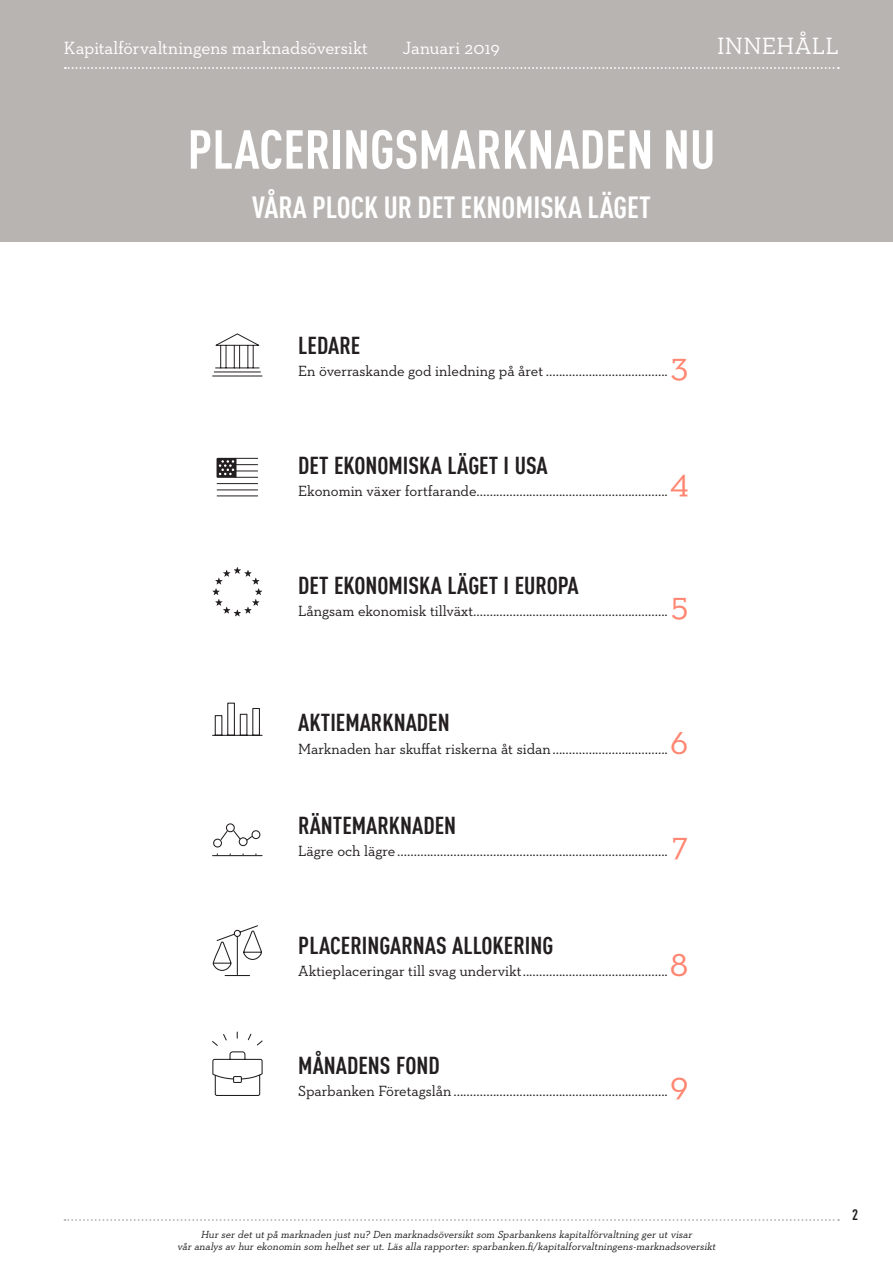
<style>
.page{position:relative;width:893px;height:1263px;background:#fff}
.page>*{position:absolute;margin:0;border:0;box-sizing:border-box;transform-origin:0 0}
.OTSIKKO{font:700 condensed 54px "DIN Offc Pro";color:#fff}
.sis_luettelon_sivunu{font:36px "Neutraface Slab Text";color:#ff8671}
.OTSIKKO-2{font:700 condensed 30px "DIN Offc Pro";color:#fff}
.sis_luettelon_1__riv{font:700 condensed 24px "DIN Offc Pro";color:#231f20}
.headerin_yläteksti_o{font:24px "Neutraface Slab Text";letter-spacing:.01em;color:#fff}
.t1{font:18px "Neutraface Slab Text";color:#fff}
.sis_luettelon_2__riv{font:15px "Neutraface Slab Text";color:#231f20}
.t2{font:700 condensed 15px "DIN Offc Pro";color:#231f20}
.LEIPIS{font:italic 10.5px/12px "Neutraface Slab Text";color:#231f20;text-align:center}
</style>
<div class="page">
<svg style="left:64px;top:1219px;width:775px;height:2px"></svg>
<div style="left:0;top:0;width:893px;height:242px;background:#b8b4b1"></div>
<svg style="left:212px;top:333px;width:51px;height:44px"></svg>
<svg style="left:212px;top:925px;width:50px;height:51px"></svg>
<svg style="left:212px;top:702px;width:51px;height:34px"></svg>
<svg style="left:212px;top:567px;width:50px;height:49px"></svg>
<hr style="left:217px;top:495px;width:41px;height:1px;background:#231f20">
<hr style="left:217px;top:489px;width:41px;height:1px;background:#231f20">
<hr style="left:217px;top:483px;width:41px;height:1px;background:#231f20">
<div style="left:217px;top:458px;width:19px;height:20px;border:2px solid #231f20"></div>
<svg style="left:219px;top:458px;width:39px;height:20px"></svg>
<hr style="left:213px;top:855px;width:49px;height:1px;background:#231f20">
<svg style="left:213px;top:823px;width:48px;height:25px"></svg>
<svg style="left:212px;top:1031px;width:51px;height:65px"></svg>
<svg style="left:65px;top:67px;width:774px;height:2px"></svg>
<p class="t1" style="left:64px;top:37px;width:306px">Kapitalförvaltningens marknadsöversikt</p>
<p class="t1" style="left:403px;top:37px;width:99px">Januari 2019</p>
<p class="headerin_yläteksti_o" style="left:717px;top:31px;width:123px">INNEHÅLL</p>
<p class="OTSIKKO" style="left:188px;top:110px;width:529px">PLACERINGSMARKNADEN NU</p>
<p class="OTSIKKO-2" style="left:252px;top:186px;width:400px">VÅRA PLOCK UR DET EKNOMISKA LÄGET</p>
<p class="sis_luettelon_1__riv" style="left:298px;top:328px;width:64px">LEDARE</p>
<p class="sis_luettelon_2__riv" style="left:298px;top:362px;width:371px">En överraskande god inledning på året .....................................</p>
<p class="sis_luettelon_sivunu" style="left:670px;top:342px;width:20px">3</p>
<p class="sis_luettelon_1__riv" style="left:298px;top:448px;width:251px">DET EKONOMISKA LÄGET I USA</p>
<p class="sis_luettelon_2__riv" style="left:298px;top:482px;width:371px">Ekonomin växer fortfarande..........................................................</p>
<p class="sis_luettelon_sivunu" style="left:670px;top:458px;width:21px">4</p>
<p class="sis_luettelon_1__riv" style="left:298px;top:568px;width:282px">DET EKONOMISKA LÄGET I EUROPA</p>
<p class="sis_luettelon_2__riv" style="left:298px;top:602px;width:371px">Långsam ekonomisk tillväxt...........................................................</p>
<p class="sis_luettelon_sivunu" style="left:670px;top:582px;width:20px">5</p>
<p class="sis_luettelon_1__riv" style="left:298px;top:705px;width:153px">AKTIEMARKNADEN</p>
<p class="sis_luettelon_2__riv" style="left:298px;top:739px;width:371px">Marknaden har skuffat riskerna åt sidan...................................</p>
<p class="sis_luettelon_sivunu" style="left:670px;top:719px;width:20px">6</p>
<p class="sis_luettelon_1__riv" style="left:298px;top:808px;width:159px">RÄNTEMARKNADEN</p>
<p class="sis_luettelon_2__riv" style="left:298px;top:842px;width:371px">Lägre och lägre..................................................................................</p>
<p class="sis_luettelon_sivunu" style="left:672px;top:821px;width:18px">7</p>
<p class="sis_luettelon_1__riv" style="left:298px;top:928px;width:256px">PLACERINGARNAS ALLOKERING</p>
<p class="sis_luettelon_2__riv" style="left:298px;top:961px;width:371px">Aktieplaceringar till svag undervikt............................................</p>
<p class="sis_luettelon_sivunu" style="left:669px;top:941px;width:21px">8</p>
<p class="sis_luettelon_1__riv" style="left:298px;top:1048px;width:143px">MÅNADENS FOND</p>
<p class="sis_luettelon_2__riv" style="left:298px;top:1081px;width:371px">Sparbanken Företagslån.................................................................</p>
<p class="sis_luettelon_sivunu" style="left:670px;top:1061px;width:21px">9</p>
<p class="LEIPIS" style="left:177px;top:1228px;width:542px">Hurserdetutpå marknaden justnu? Den marknadsöversiktsom Sparbankens kapitalförvaltning gerutvisar våranalys av hurekonomin som helhetserut.Läs alla rapporter:sparbanken.fi/kapitalforvaltningens-marknadsoversikt</p>
<p class="t2" style="left:852px;top:1204px;width:8px">2</p>
</div>
